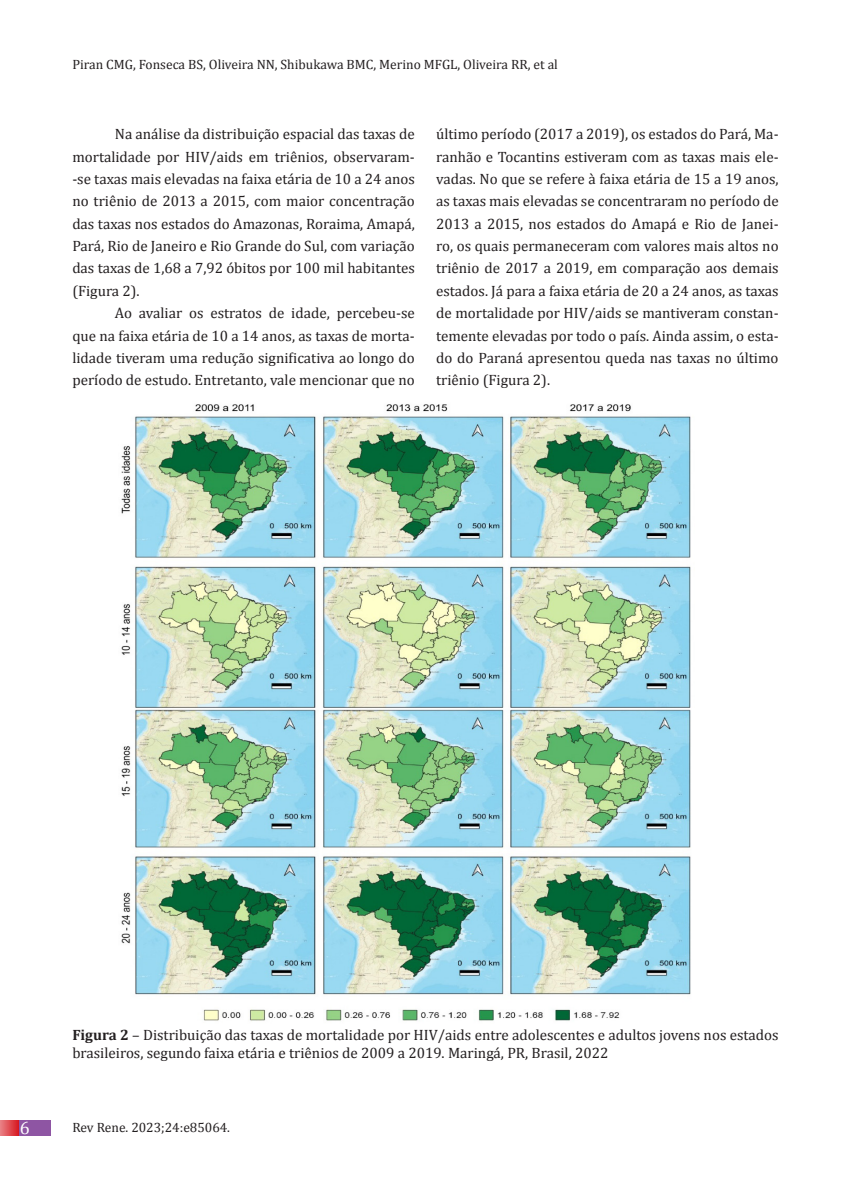
<style>
.page{position:relative;width:851px;height:1191px;background:#fff}
.page>*{position:absolute;margin:0;border:0;box-sizing:border-box;transform-origin:0 0}
.t1{font:18px "Cambria";color:#fff}
.FONTE{font:15px/22.4px "Cambria";color:#231f20;text-align:justify}
.t2{font:13.5px "Cambria";color:#231f20}
.s1{font-weight:700}
</style>
<div class="page">
<div style="left:18px;top:1120px;width:33px;height:15px;background:#8e55a3"></div>
<svg style="left:0;top:1120px;width:18px;height:15px"></svg>
<img style="left:121px;top:404px;width:570px;height:617px">
<p class="t2" style="left:72px;top:56px;width:487px">Piran CMG, Fonseca BS, Oliveira NN, Shibukawa BMC, Merino MFGL, Oliveira RR, et al</p>
<p class="FONTE" style="left:72px;top:123px;width:344px;text-indent:43px">Na análise da distribuição espacial das taxas de mortalidade por HIV/aids em triênios, observaram--se taxas mais elevadas na faixa etária de 10 a 24 anos no triênio de 2013 a 2015, com maior concentração das taxas nos estados do Amazonas, Roraima, Amapá, Pará, Rio de Janeiro e Rio Grande do Sul, com variação das taxas de 1,68 a 7,92 óbitos por 100 mil habitantes (Figura 2).</p>
<p class="FONTE" style="left:72px;top:302px;width:344px;text-indent:43px">Ao avaliar os estratos de idade, percebeu-se que na faixa etária de 10 a 14 anos, as taxas de morta&shy;lidade tiveram uma redução significativa ao longo do período de estudo. Entretanto, vale mencionar que no</p>
<p class="FONTE" style="left:436px;top:123px;width:344px">último período (2017 a 2019), os estados do Pará, Ma&shy;ranhão e Tocantins estiveram com as taxas mais ele&shy;vadas. No que se refere à faixa etária de 15 a 19 anos, as taxas mais elevadas se concentraram no período de 2013 a 2015, nos estados do Amapá e Rio de Janei&shy;ro, os quais permaneceram com valores mais altos no triênio de 2017 a 2019, em comparação aos demais estados. Já para a faixa etária de 20 a 24 anos, as taxas de mortalidade por HIV/aids se mantiveram constan&shy;temente elevadas por todo o país. Ainda assim, o esta&shy;do do Paraná apresentou queda nas taxas no último triênio (Figura 2).</p>
<p class="FONTE" style="left:72px;top:1025px;width:707px;line-height:18px"><span class="s1">Figura 2</span> – Distribuição das taxas de mortalidade por HIV/aids entre adolescentes e adultos jovens nos estados brasileiros, segundo faixa etária e triênios de 2009 a 2019. Maringá, PR, Brasil, 2022</p>
<p class="t1" style="left:20px;top:1117px;width:11px">6</p>
<p class="t2" style="left:72px;top:1119px;width:159px">Rev Rene. 2023;24:e85064.</p>
</div>
